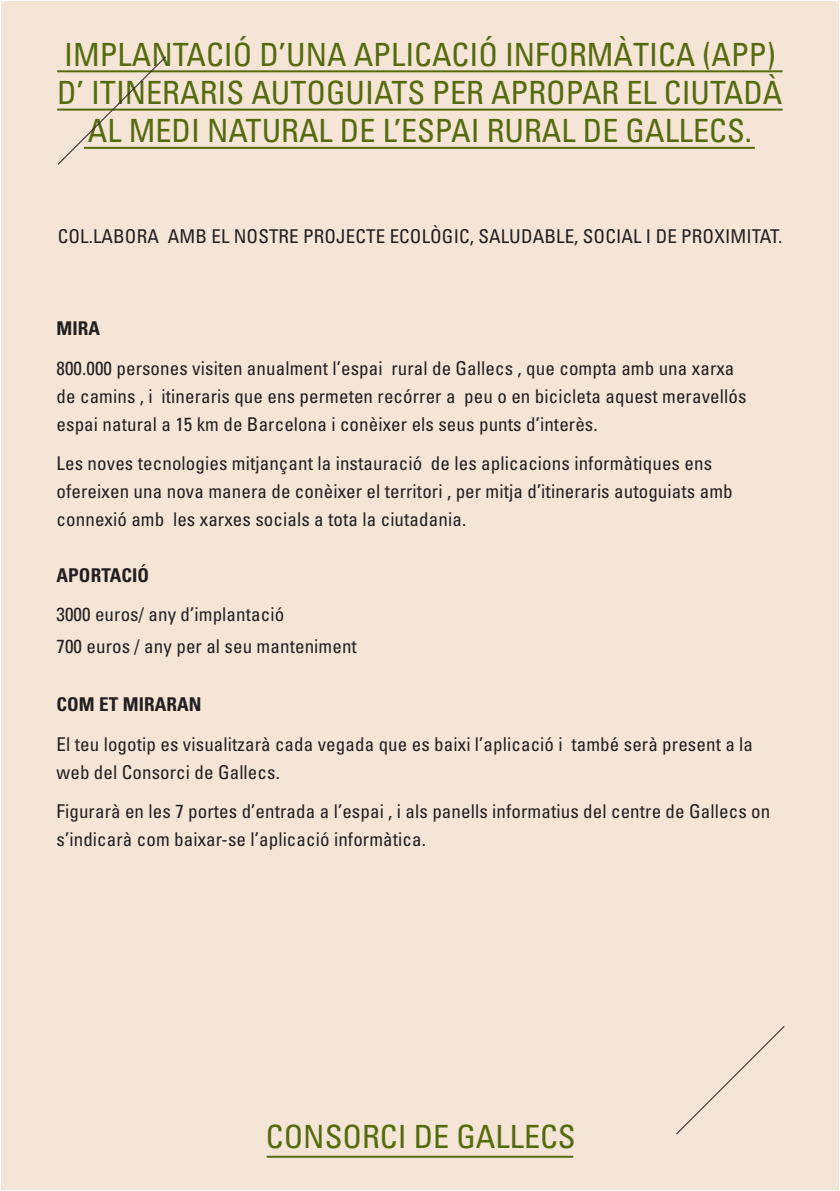
<style>
.page{position:relative;width:840px;height:1191px;background:#fff}
.page>*{position:absolute;margin:0;border:0;box-sizing:border-box;transform-origin:0 0}
.t1{font:condensed 32px/38px "Univers";color:#556b0e;text-align:center}
.t2{font:condensed 19px/28px "Univers";letter-spacing:.005em;color:#231f20}
.t3{font:700 condensed 19px "Univers";letter-spacing:.005em;color:#231f20}
</style>
<div class="page">
<div style="left:1px;top:1px;width:837px;height:1189px;background:#f5e5d7"></div>
<hr style="left:57px;top:70px;width:725px;height:2px;background:#556b0e">
<hr style="left:57px;top:109px;width:725px;height:2px;background:#556b0e">
<hr style="left:84px;top:147px;width:670px;height:2px;background:#556b0e">
<hr style="left:266px;top:1155px;width:307px;height:2px;background:#556b0e">
<svg style="left:57px;top:56px;width:109px;height:109px"></svg>
<svg style="left:676px;top:1026px;width:108px;height:108px"></svg>
<p class="t1" style="left:57px;top:35px;width:726px">IMPLANTACIÓ D’UNA APLICACIÓ INFORMÀTICA (APP)<br>D’ ITINERARIS AUTOGUIATS PER APROPAR EL CIUTADÀ<br>AL MEDI NATURAL DE L’ESPAI RURAL DE GALLECS.</p>
<p class="t2" style="left:58px;top:221px;width:725px">COL.LABORA AMB EL NOSTRE PROJECTE ECOLÒGIC, SALUDABLE, SOCIAL I DE PROXIMITAT.</p>
<p class="t3" style="left:57px;top:317px;width:45px">MIRA</p>
<p class="t2" style="left:57px;top:354px;width:691px">800.000 persones visiten anualment l’espai rural de Gallecs , que compta amb una xarxa de camins , i itineraris que ens permeten recórrer a peu o en bicicleta aquest meravellós espai natural a 15 km de Barcelona i conèixer els seus punts d’interès.</p>
<p class="t2" style="left:57px;top:449px;width:677px">Les noves tecnologies mitjançant la instauració de les aplicacions informàtiques ens ofereixen una nova manera de conèixer el territori , per mitja d’itineraris autoguiats amb connexió amb les xarxes socials a tota la ciutadania.</p>
<p class="t3" style="left:57px;top:563px;width:94px">APORTACIÓ</p>
<p class="t2" style="left:57px;top:600px;width:229px">3000 euros/ any d’implantació</p>
<p class="t2" style="left:57px;top:631px;width:302px">700 euros / any per al seu manteniment</p>
<p class="t3" style="left:57px;top:693px;width:146px">COM ET MIRARAN</p>
<p class="t2" style="left:57px;top:729px;width:697px">El teu logotip es visualitzarà cada vegada que es baixi l’aplicació i també serà present a la web del Consorci de Gallecs.</p>
<p class="t2" style="left:57px;top:797px;width:714px">Figurarà en les 7 portes d’entrada a l’espai , i als panells informatius del centre de Gallecs on s’indicarà com baixar-se l’aplicació informàtica.</p>
<p class="t1" style="left:266px;top:1117px;width:311px">CONSORCI DE GALLECS</p>
</div>
